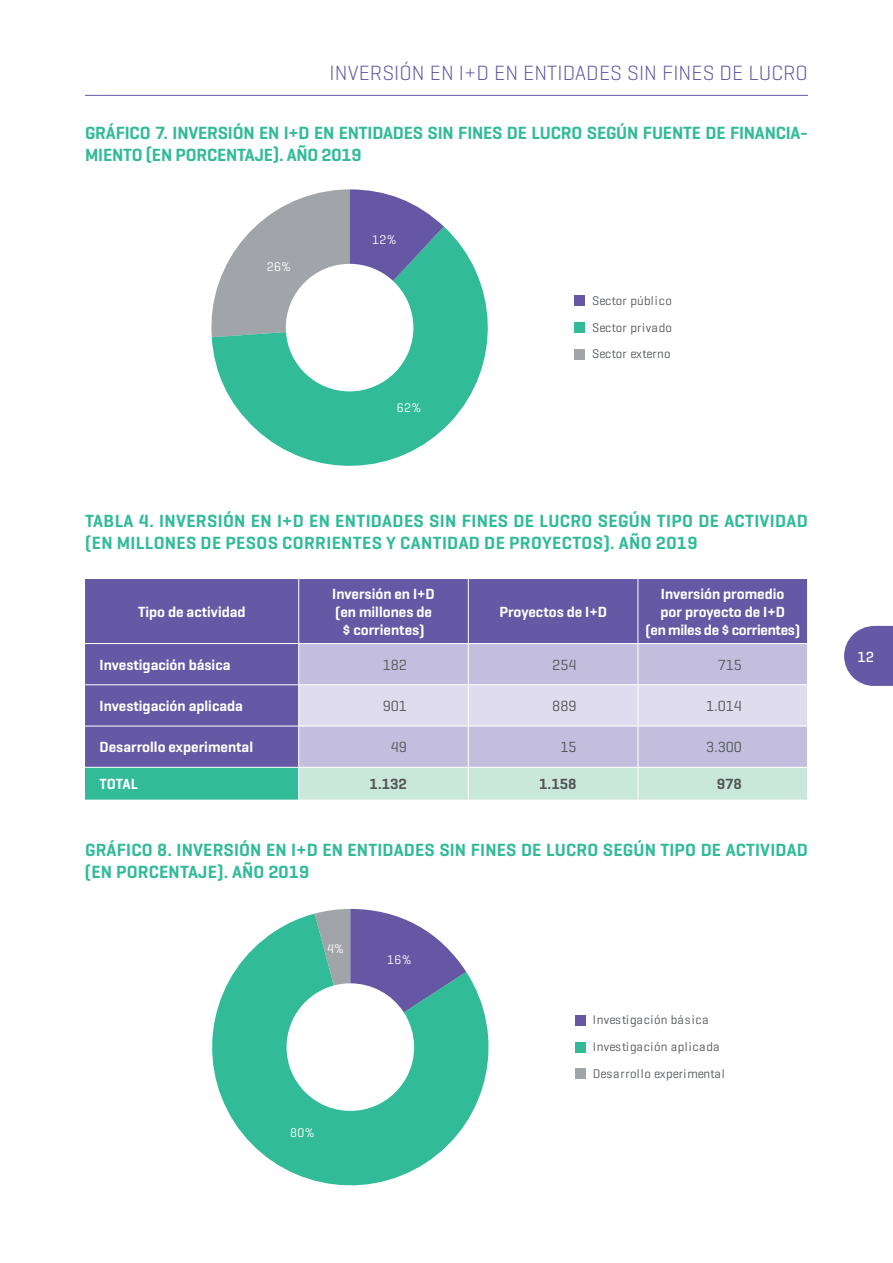
<style>
.page{position:relative;width:893px;height:1263px;background:#fff}
.page>*{position:absolute;margin:0;border:0;box-sizing:border-box;transform-origin:0 0}
.t1{font:300 21px "Geogrotesque";letter-spacing:.005em;color:#6558a5}
.t2{font:600 18px "Geogrotesque";letter-spacing:.01em;color:#31bb98}
.t3{font:600 18px "Geogrotesque";letter-spacing:-.01em;color:#31bb98}
.t4{font:600 15px/18px "Geogrotesque";color:#fff;text-align:center}
.t5{font:15px "Geogrotesque";color:#535658}
.t6{font:600 15px "Geogrotesque";color:#535658}
.t7{font:500 15px "Geogrotesque";color:#fff}
.t8{font:12.75px/26.8px "Geogrotesque";letter-spacing:.035em;color:#54575c}
.t9{font:12.75px/26.8px "Geogrotesque";letter-spacing:.015em;color:#54575c;text-align:justify}
.t10{font:12.75px "Geogrotesque";letter-spacing:.03em;color:#fff}
</style>
<div class="page">
<hr style="left:85px;top:95px;width:723px;height:1px;background:#6558a5">
<svg style="left:844px;top:626px;width:49px;height:60px;background:#796eb1"></svg>
<div style="left:85px;top:579px;width:722px;height:188px;background:#6558a5"></div>
<div style="left:299px;top:644px;width:508px;height:123px;background:#c4bede"></div>
<div style="left:299px;top:685px;width:508px;height:41px;background:#dfdced"></div>
<div style="left:85px;top:767px;width:214px;height:33px;background:#31bb98"></div>
<div style="left:299px;top:768px;width:508px;height:32px;background:#cae7db"></div>
<hr style="left:298px;top:579px;width:1px;height:64px;background:#fff">
<hr style="left:468px;top:579px;width:1px;height:64px;background:#fff">
<hr style="left:638px;top:579px;width:1px;height:64px;background:#fff">
<hr style="left:85px;top:643px;width:214px;height:1px;background:#fff">
<hr style="left:85px;top:684px;width:214px;height:1px;background:#fff">
<hr style="left:85px;top:726px;width:214px;height:1px;background:#fff">
<hr style="left:85px;top:767px;width:214px;height:1px;background:#fff">
<hr style="left:299px;top:643px;width:169px;height:1px;background:#fff">
<hr style="left:298px;top:644px;width:1px;height:40px;background:#fff">
<hr style="left:468px;top:643px;width:170px;height:1px;background:#fff">
<hr style="left:468px;top:644px;width:1px;height:40px;background:#fff">
<hr style="left:638px;top:643px;width:170px;height:1px;background:#fff">
<hr style="left:638px;top:644px;width:1px;height:40px;background:#fff">
<hr style="left:299px;top:684px;width:169px;height:1px;background:#fff">
<hr style="left:298px;top:685px;width:1px;height:41px;background:#fff">
<hr style="left:468px;top:684px;width:170px;height:1px;background:#fff">
<hr style="left:468px;top:685px;width:1px;height:41px;background:#fff">
<hr style="left:638px;top:684px;width:170px;height:1px;background:#fff">
<hr style="left:638px;top:685px;width:1px;height:41px;background:#fff">
<hr style="left:299px;top:726px;width:169px;height:1px;background:#fff">
<hr style="left:298px;top:726px;width:1px;height:41px;background:#fff">
<hr style="left:468px;top:726px;width:170px;height:1px;background:#fff">
<hr style="left:468px;top:726px;width:1px;height:41px;background:#fff">
<hr style="left:638px;top:726px;width:170px;height:1px;background:#fff">
<hr style="left:638px;top:726px;width:1px;height:41px;background:#fff">
<hr style="left:298px;top:768px;width:1px;height:32px;background:#fff">
<hr style="left:468px;top:768px;width:1px;height:32px;background:#fff">
<hr style="left:638px;top:768px;width:1px;height:32px;background:#fff">
<div style="left:574px;top:296px;width:11px;height:10px;background:#6557a3"></div>
<div style="left:574px;top:322px;width:11px;height:11px;background:#31bb98"></div>
<div style="left:574px;top:349px;width:11px;height:11px;background:#a1a4a8"></div>
<svg style="left:212px;top:227px;width:276px;height:239px;fill:#31bb98"></svg>
<svg style="left:211px;top:189px;width:233px;height:148px"></svg>
<div style="left:575px;top:1015px;width:11px;height:10px;background:#6557a3"></div>
<div style="left:575px;top:1042px;width:11px;height:10px;background:#31bb98"></div>
<div style="left:575px;top:1069px;width:11px;height:10px;background:#a1a4a8"></div>
<svg style="left:212px;top:914px;width:277px;height:272px;fill:#31bb98"></svg>
<svg style="left:315px;top:909px;width:151px;height:103px"></svg>
<p class="t1" style="left:330px;top:59px;width:442px">INVERSI ÓN EN I+D EN ENTIDAD ES SIN FIN ES D E LUCRO</p>
<p class="t2" style="left:85px;top:122px;width:20px">GRÁFIC</p>
<p class="t2" style="left:140px;top:122px;width:48px">O 7. INVERSI</p>
<p class="t2" style="left:233px;top:122px;width:145px">ÓN EN I+D EN ENTIDADES</p>
<p class="t2" style="left:428px;top:122px;width:9px">SIN</p>
<p class="t2" style="left:458px;top:122px;width:10px">FINES</p>
<p class="t3" style="left:507px;top:122px;width:233px">DE LUCRO SEGÚNFUENTEDE FINANCIA</p>
<p class="t2" style="left:800px;top:122px;width:9px">-</p>
<p class="t2" style="left:85px;top:143px;width:10px">MIEN</p>
<p class="t2" style="left:123px;top:143px;width:84px">TO (EN PORCEN</p>
<p class="t3" style="left:237px;top:143px;width:126px">TAJE). AÑO 2019</p>
<p class="t10" style="left:267px;top:259px;width:26px">26%</p>
<p class="t10" style="left:372px;top:232px;width:26px">12%</p>
<p class="t10" style="left:397px;top:399px;width:26px">62%</p>
<p class="t9" style="left:592px;top:287px;width:81px">Sector público Sector privado Sector externo</p>
<p class="t2" style="left:85px;top:510px;width:11px">TABLA</p>
<p class="t2" style="left:139px;top:510px;width:36px">4. INVERSI</p>
<p class="t2" style="left:223px;top:510px;width:153px">ÓN EN I+D EN ENTIDADES</p>
<p class="t2" style="left:429px;top:510px;width:10px">SIN</p>
<p class="t2" style="left:462px;top:510px;width:10px">FINES</p>
<p class="t2" style="left:513px;top:510px;width:251px">DE LUCRO SEGÚN TIPO DE ACTIVIDAD</p>
<p class="t2" style="left:85px;top:532px;width:42px">(EN MILL</p>
<p class="t2" style="left:154px;top:532px;width:23px">ONES</p>
<p class="t2" style="left:201px;top:532px;width:114px">DE PESOSCORRIEN</p>
<p class="t2" style="left:353px;top:532px;width:59px">TES YCAN</p>
<p class="t2" style="left:433px;top:532px;width:20px">TIDAD</p>
<p class="t2" style="left:484px;top:532px;width:215px">DE PROYECTOS). AÑO 2019</p>
<p class="t4" style="left:138px;top:602px;width:109px">TIPO DE ACTIVIDAD</p>
<p class="t4" style="left:332px;top:584px;width:104px">INVERSIÓN EN I+D (EN MILLONES DE $ CORRIENTES)</p>
<p class="t4" style="left:499px;top:602px;width:109px">PROYECTOS DE I+D</p>
<p class="t4" style="left:645px;top:584px;width:156px">INVERSIÓN PROMEDIO<br>POR PROYECTO DE I+D<br>(EN MILES DE $ CORRIENTES)</p>
<p class="t4" style="left:100px;top:655px;width:132px">INVESTIGACIÓN BÁSICA</p>
<p class="t5" style="left:383px;top:655px;width:26px">182</p>
<p class="t5" style="left:552px;top:655px;width:26px">254</p>
<p class="t5" style="left:718px;top:655px;width:26px">715</p>
<p class="t4" style="left:100px;top:697px;width:145px">INVESTIGACIÓN APLICADA</p>
<p class="t5" style="left:383px;top:697px;width:26px">901</p>
<p class="t5" style="left:552px;top:697px;width:26px">889</p>
<p class="t5" style="left:706px;top:697px;width:37px">1.014</p>
<p class="t4" style="left:100px;top:738px;width:155px">DESARROLLO EXPERIMENTAL</p>
<p class="t5" style="left:391px;top:738px;width:18px">49</p>
<p class="t5" style="left:560px;top:738px;width:18px">15</p>
<p class="t5" style="left:706px;top:738px;width:37px">3.300</p>
<p class="t4" style="left:100px;top:775px;width:40px">TOTAL</p>
<p class="t6" style="left:370px;top:775px;width:39px">1.132</p>
<p class="t6" style="left:539px;top:775px;width:39px">1.158</p>
<p class="t6" style="left:717px;top:775px;width:27px">978</p>
<p class="t2" style="left:85px;top:839px;width:21px">GRÁFIC</p>
<p class="t2" style="left:142px;top:839px;width:51px">O 8. INVERSI</p>
<p class="t2" style="left:239px;top:839px;width:149px">ÓN EN I+D EN ENTIDADES</p>
<p class="t2" style="left:439px;top:839px;width:10px">SIN</p>
<p class="t2" style="left:471px;top:839px;width:10px">FINES</p>
<p class="t2" style="left:521px;top:839px;width:244px">DE LUCRO SEGÚN TIPO DE ACTIVIDAD</p>
<p class="t2" style="left:85px;top:860px;width:64px">(EN PORCEN</p>
<p class="t2" style="left:180px;top:860px;width:131px">TAJE). AÑO 2019</p>
<p class="t10" style="left:327px;top:941px;width:18px">4%</p>
<p class="t10" style="left:387px;top:951px;width:26px">16%</p>
<p class="t10" style="left:290px;top:1125px;width:26px">80%</p>
<p class="t8" style="left:593px;top:1006px;width:133px">Investigación básica<br>Investigación aplicada<br>Desarrollo experimental</p>
<p class="t7" style="left:857px;top:647px;width:18px">12</p>
</div>
